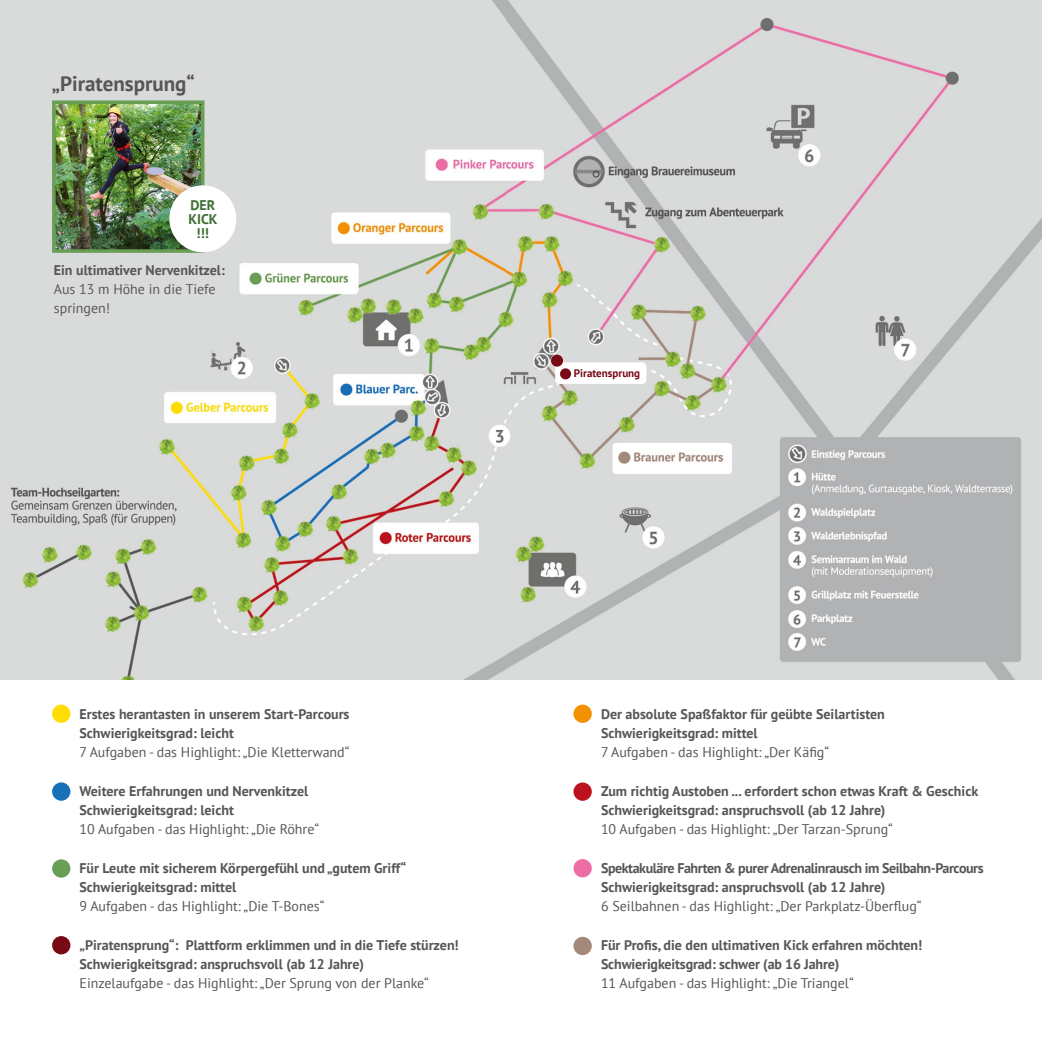
<style>
.page{position:relative;width:1042px;height:1042px;background:#fff}
.page>*{position:absolute;margin:0;border:0;box-sizing:border-box;transform-origin:0 0}
.t1{font:700 21px "PT Sans";color:#565655}
.t2{font:700 14px/19.2px "PT Sans";color:#565655}
.t3{font:14px/19.2px "PT Sans";color:#565655}
.t4{font:700 14px/19.2px "PT Sans";letter-spacing:-.03em;color:#565655}
.t5{font:700 14px/14px "PT Sans";color:#406f32;text-align:center}
.t6{font:700 11.03px "PT Sans";color:#790a15}
</style>
<div class="page">
<img style="left:0;top:0;width:507px;height:680px">
<div style="left:52px;top:782px;width:18px;height:19px;background:#1770b8;border-radius:50%"></div>
<div style="left:52px;top:704px;width:18px;height:19px;background:#fd0;border-radius:50%"></div>
<div style="left:52px;top:859px;width:18px;height:18px;background:#699e55;border-radius:50%"></div>
<div style="left:52px;top:936px;width:18px;height:18px;background:#790a15;border-radius:50%"></div>
<img style="left:57px;top:105px;width:142px;height:143px">
<div style="left:52px;top:100px;width:152px;height:153px;border:4px solid #699e55"></div>
<div style="left:169px;top:185px;width:67px;height:67px;background:#fff;border-radius:50%"></div>
<div style="left:573px;top:704px;width:19px;height:19px;background:#f39100;border-radius:50%"></div>
<div style="left:573px;top:859px;width:19px;height:18px;background:#ed6da6;border-radius:50%"></div>
<div style="left:573px;top:937px;width:19px;height:18px;background:#a3897a;border-radius:50%"></div>
<div style="left:573px;top:782px;width:19px;height:19px;background:#be111f;border-radius:50%"></div>
<img style="left:507px;top:0;width:535px;height:680px">
<div style="left:555px;top:362px;width:91px;height:22px;background:#fff;border-radius:4px"></div>
<div style="left:560px;top:368px;width:11px;height:11px;background:#790a15;border-radius:50%"></div>
<div style="left:551px;top:355px;width:12px;height:12px;background:#790a15;border-radius:50%"></div>
<h1 class="t1" style="left:52px;top:69px;width:144px">„Piratensprung“</h1>
<p class="t5" style="left:188px;top:198px;width:31px">DER<br>KICK !!!</p>
<p class="t2" style="left:54px;top:260px;width:172px">Ein ultimativer Nervenkitzel:</p>
<p class="t3" style="left:54px;top:279px;width:163px">Aus 13 m Höhe in die Tiefe springen!</p>
<p class="t6" style="left:574px;top:366px;width:68px">Piratensprung</p>
<p class="t2" style="left:79px;top:704px;width:271px">Erstes herantasten in unserem Start-Parcours<br>Schwierigkeitsgrad: leicht</p>
<p class="t3" style="left:79px;top:742px;width:271px">7 Aufgaben - das Highlight: „Die Kletterwand“</p>
<p class="t2" style="left:79px;top:781px;width:230px">Weitere Erfahrungen und Nervenkitzel<br>Schwierigkeitsgrad: leicht</p>
<p class="t3" style="left:79px;top:819px;width:241px">10 Aufgaben - das Highlight: „Die Röhre“</p>
<p class="t2" style="left:79px;top:858px;width:328px">Für Leute mit sicherem Körpergefühl und „gutem Griff“<br>Schwierigkeitsgrad: mittel</p>
<p class="t3" style="left:79px;top:896px;width:246px">9 Aufgaben - das Highlight: „Die T-Bones“</p>
<p class="t2" style="left:79px;top:935px;width:381px">„Piratensprung“: Plattform erklimmen und in die Tiefe stürzen!<br>Schwierigkeitsgrad: anspruchsvoll (ab 12 Jahre)</p>
<p class="t3" style="left:79px;top:973px;width:351px">Einzelaufgabe - das Highlight: „Der Sprung von der Planke“</p>
<p class="t2" style="left:601px;top:704px;width:285px">Der absolute Spaßfaktor für geübte Seilartisten<br>Schwierigkeitsgrad: mittel</p>
<p class="t3" style="left:601px;top:742px;width:230px">7 Aufgaben - das Highlight: „Der Käfig“</p>
<p class="t2" style="left:601px;top:781px;width:379px">Zum richtig Austoben ... erfordert schon etwas Kraft &amp; Geschick<br>Schwierigkeitsgrad: anspruchsvoll (ab 12 Jahre)</p>
<p class="t3" style="left:601px;top:819px;width:293px">10 Aufgaben - das Highlight: „Der Tarzan-Sprung“</p>
<p class="t4" style="left:601px;top:858px;width:384px">Spektakuläre Fahrten &amp; purer Adrenalinrausch im Seilbahn-Parcours<br>Schwierigkeitsgrad: anspruchsvoll (ab 12 Jahre)</p>
<p class="t3" style="left:601px;top:896px;width:322px">6 Seilbahnen - das Highlight: „Der Parkplatz-Überflug“</p>
<p class="t2" style="left:601px;top:935px;width:323px">Für Profis, die den ultimativen Kick erfahren möchten!<br>Schwierigkeitsgrad: schwer (ab 16 Jahre)</p>
<p class="t3" style="left:601px;top:973px;width:254px">11 Aufgaben - das Highlight: „Die Triangel“</p>
</div>
